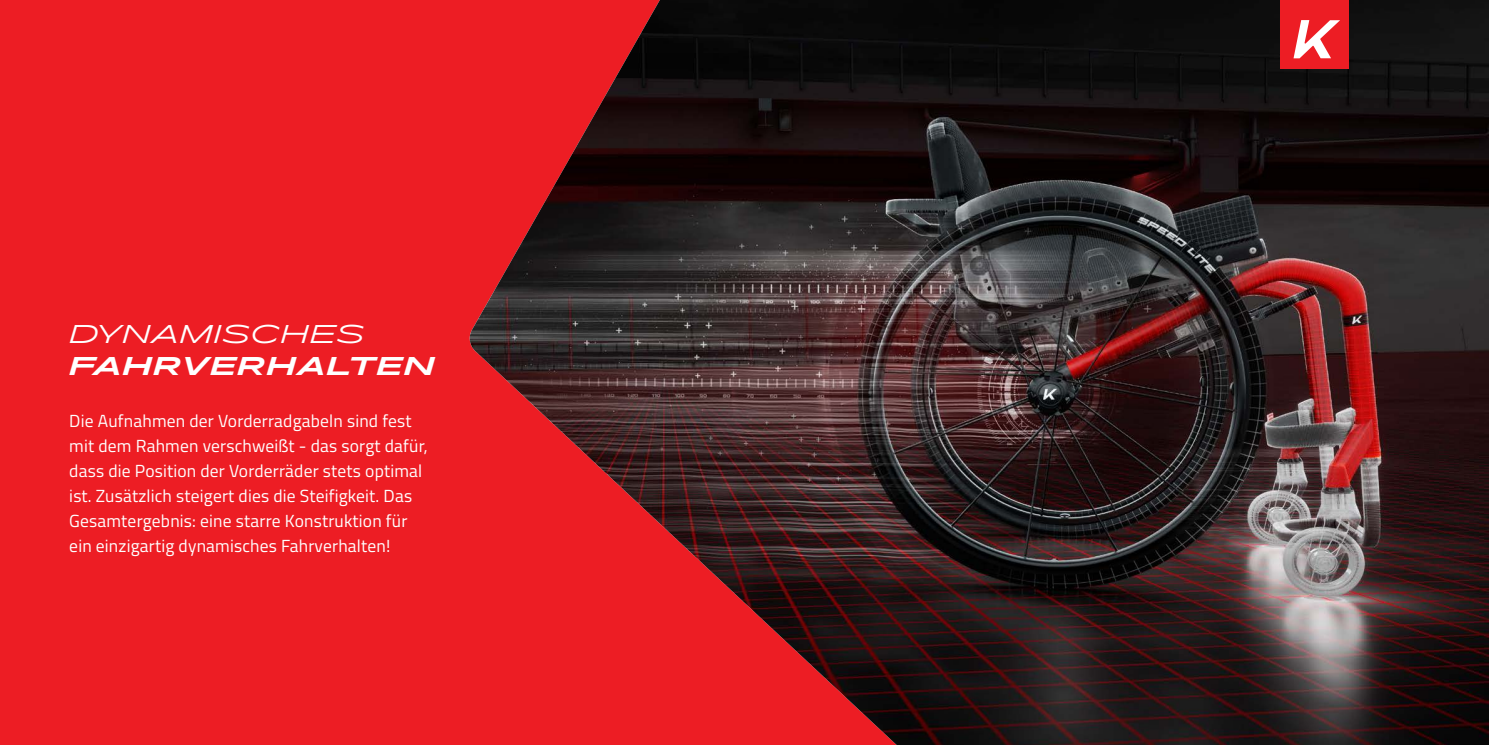
<style>
.page{position:relative;width:1489px;height:745px;background:#fff}
.page>*{position:absolute;margin:0;border:0;box-sizing:border-box;transform-origin:0 0}
.t1{font:italic 700 25px "Pano";letter-spacing:.06em;color:#fff}
.t2{font:italic 300 25px "Pano";letter-spacing:.06em;color:#fff}
.t3{font:17.5px/25px "Titillium Web";letter-spacing:.01em;color:#fff}
</style>
<div class="page">
<div style="left:0;top:0;width:1488px;height:744px;background:#ed1d24"></div>
<img style="left:469px;top:0;width:1019px;height:744px">
<div style="left:1280px;top:0;width:68px;height:68px;background:#ed1d24"></div>
<svg style="left:1293px;top:20px;width:46px;height:38px"></svg>
<h1 class="t2" style="left:69px;top:317px;width:296px">DYNAMISCHES</h1>
<h1 class="t1" style="left:69px;top:349px;width:366px">FAHRVERHALTEN</h1>
<p class="t3" style="left:69px;top:407px;width:360px">Die Aufnahmen der Vorderradgabeln sind fest mit dem Rahmen verschweißt - das sorgt dafür, dass die Position der Vorderräder stets optimal ist. Zusätzlich steigert dies die Steifigkeit. Das Gesamtergebnis: eine starre Konstruktion für ein einzigartig dynamisches Fahrverhalten!</p>
</div>
